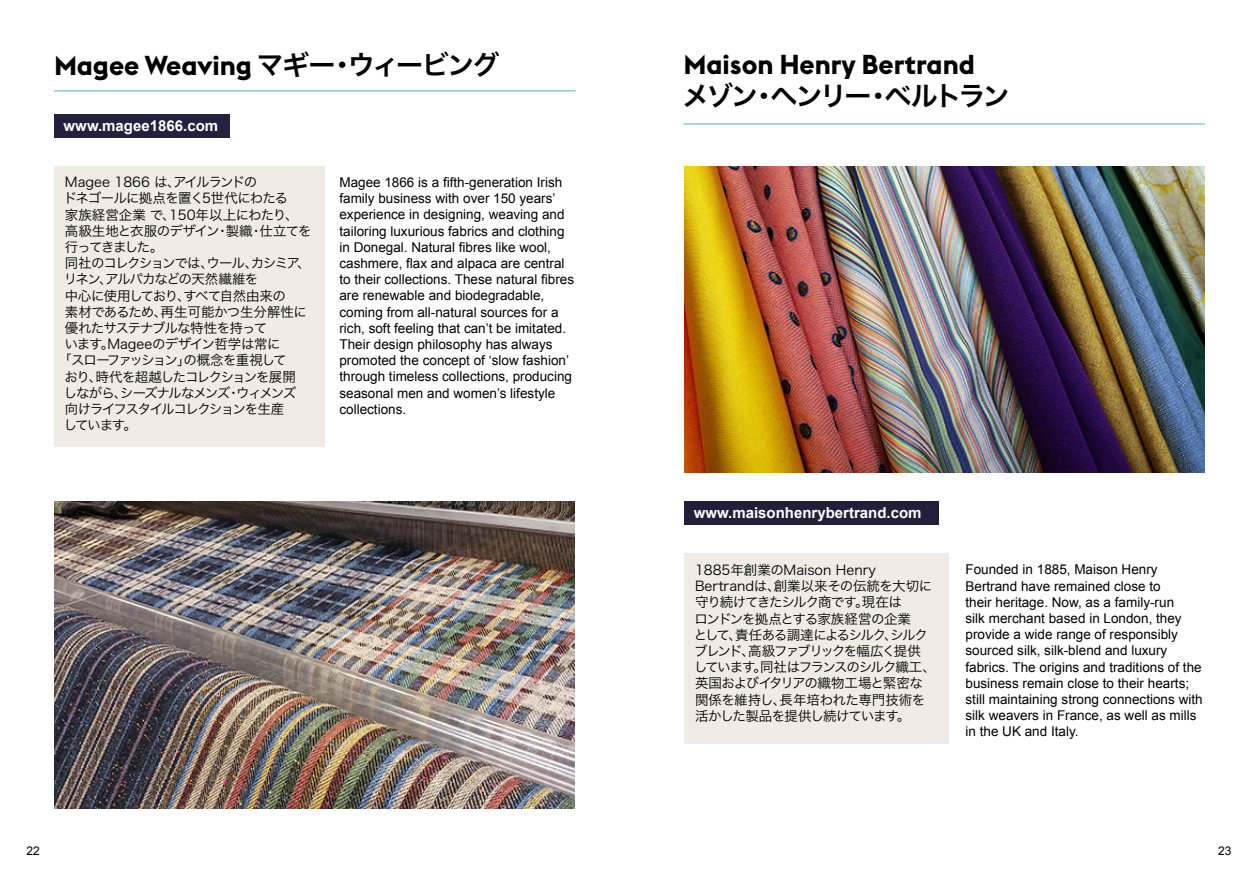
<style>
.page{position:relative;width:1259px;height:893px;background:#fff}
.page>*{position:absolute;margin:0;border:0;box-sizing:border-box;transform-origin:0 0}
.t1{font:700 27px "Euclid Flex";color:#000}
.t2{font:27px "Hira Kaku Pro W6";letter-spacing:-.1em;color:#000}
.t3{font:700 15px "Arial";color:#fff}
.t4{font:13.5px/16.2px "Arial";color:#000}
.t5{font:13.5px/16.2px "Hira Kaku Pro W3";letter-spacing:-.045em;color:#000}
.t6{font:13.5px "Hira Kaku Pro W3";letter-spacing:-.065em;color:#000}
.t7{font:13.5px "Hira Kaku Pro W3";letter-spacing:-.11em;color:#000}
.t8{font:13.5px "Hira Kaku Pro W3";letter-spacing:-.03em;color:#000}
.t9{font:13.5px "Hira Kaku Pro W3";color:#000}
.t10{font:13.5px "Hira Kaku Pro W3";letter-spacing:-.035em;color:#000}
.t11{font:13.5px "Hira Kaku Pro W3";letter-spacing:-.12em;color:#000}
.t12{font:13.5px "Hira Kaku Pro W3";letter-spacing:-.085em;color:#000}
.t13{font:13.5px "Hira Kaku Pro W3";letter-spacing:-.095em;color:#000}
.t14{font:13.5px "Hira Kaku Pro W3";letter-spacing:-.115em;color:#000}
.t15{font:12px "Arial";color:#000}
.s1{font-family:"Hira Kaku Pro W6";font-weight:400}
</style>
<div class="page">
<div style="left:54px;top:166px;width:270px;height:280px;background:#f0ebe5"></div>
<hr style="left:54px;top:90px;width:521px;height:2px;background:#8aced3">
<div style="left:54px;top:114px;width:176px;height:24px;background:#23213d"></div>
<img style="left:54px;top:502px;width:521px;height:306px">
<img style="left:684px;top:166px;width:521px;height:306px">
<div style="left:684px;top:554px;width:264px;height:190px;background:#f0ebe5"></div>
<hr style="left:683px;top:123px;width:522px;height:2px;background:#8bced4">
<div style="left:684px;top:501px;width:254px;height:24px;background:#231f3b"></div>
<h1 class="t1" style="left:54px;top:50px;width:447px">Magee Weaving <span class="s1">マギー・ウィービング</span></h1>
<p class="t3" style="left:64px;top:116px;width:156px">www.magee1866.com</p>
<p class="t9" style="left:65px;top:170px;width:194px">Magee 1866 は、アイルランドの</p>
<p class="t6" style="left:63px;top:186px;width:226px">ドネゴールに拠点を置く5世代にわたる</p>
<p class="t9" style="left:65px;top:203px;width:235px">家族経営企業 で、150年以上にわたり、</p>
<p class="t10" style="left:65px;top:219px;width:248px">高級生地と衣服のデザイン・製織・仕立てを</p>
<p class="t14" style="left:65px;top:235px;width:100px">行ってきました。</p>
<p class="t7" style="left:65px;top:251px;width:247px">同社のコレクションでは、ウール、カシミア、</p>
<p class="t6" style="left:64px;top:267px;width:196px">リネン、アルパカなどの天然繊維を</p>
<p class="t6" style="left:65px;top:284px;width:223px">中心に使用しており、すべて自然由来の</p>
<p class="t8" style="left:65px;top:300px;width:244px">素材であるため、再生可能かつ生分解性に</p>
<p class="t6" style="left:65px;top:316px;width:204px">優れたサステナブルな特性を持って</p>
<p class="t8" style="left:64px;top:332px;width:218px">います。Mageeのデザイン哲学は常に</p>
<p class="t12" style="left:58px;top:348px;width:230px">「スローファッション」の概念を重視して</p>
<p class="t13" style="left:64px;top:365px;width:233px">おり、時代を超越したコレクションを展開</p>
<p class="t11" style="left:64px;top:381px;width:234px">しながら、シーズナルなメンズ・ウィメンズ</p>
<p class="t7" style="left:65px;top:397px;width:221px">向けライフスタイルコレクションを生産</p>
<p class="t6" style="left:64px;top:413px;width:75px">しています。</p>
<p class="t4" style="left:339px;top:174px;width:236px">Magee 1866 is a fifth-generation Irish family business with over 150 years’ experience in designing, weaving and tailoring luxurious fabrics and clothing in Donegal. Natural fibres like wool, cashmere, flax and alpaca are central to their collections. These natural fibres are renewable and biodegradable, coming from all-natural sources for a rich, soft feeling that can’t be imitated.<br>Their design philosophy has always promoted the concept of ‘slow fashion’ through timeless collections, producing seasonal men and women’s lifestyle collections.</p>
<p class="t15" style="left:26px;top:843px;width:15px">22</p>
<h1 class="t1" style="left:683px;top:49px;width:293px">Maison Henry Bertrand</h1>
<h1 class="t2" style="left:682px;top:72px;width:329px">メゾン・ヘンリー・ベルトラン</h1>
<p class="t3" style="left:693px;top:503px;width:229px">www.maisonhenrybertrand.com</p>
<p class="t5" style="left:694px;top:561px;width:244px">1885年創業のMaison Henry<br>Bertrandは、創業以来その伝統を大切に守り続けてきたシルク商です。現在は<br>ロンドンを拠点とする家族経営の企業<br>として、責任ある調達によるシルク、シルクブレンド、高級ファブリックを幅広く提供しています。同社はフランスのシルク織工、英国およびイタリアの織物工場と緊密な関係を維持し、長年培われた専門技術を活かした製品を提供し続けています。</p>
<p class="t4" style="left:965px;top:562px;width:239px">Founded in 1885, Maison Henry Bertrand have remained close to<br>their heritage. Now, as a family-run<br>silk merchant based in London, they provide a wide range of responsibly sourced silk, silk-blend and luxury fabrics. The origins and traditions of the business remain close to their hearts; still maintaining strong connections with silk weavers in France, as well as mills in the UK and Italy.</p>
<p class="t15" style="left:1218px;top:843px;width:15px">23</p>
</div>
